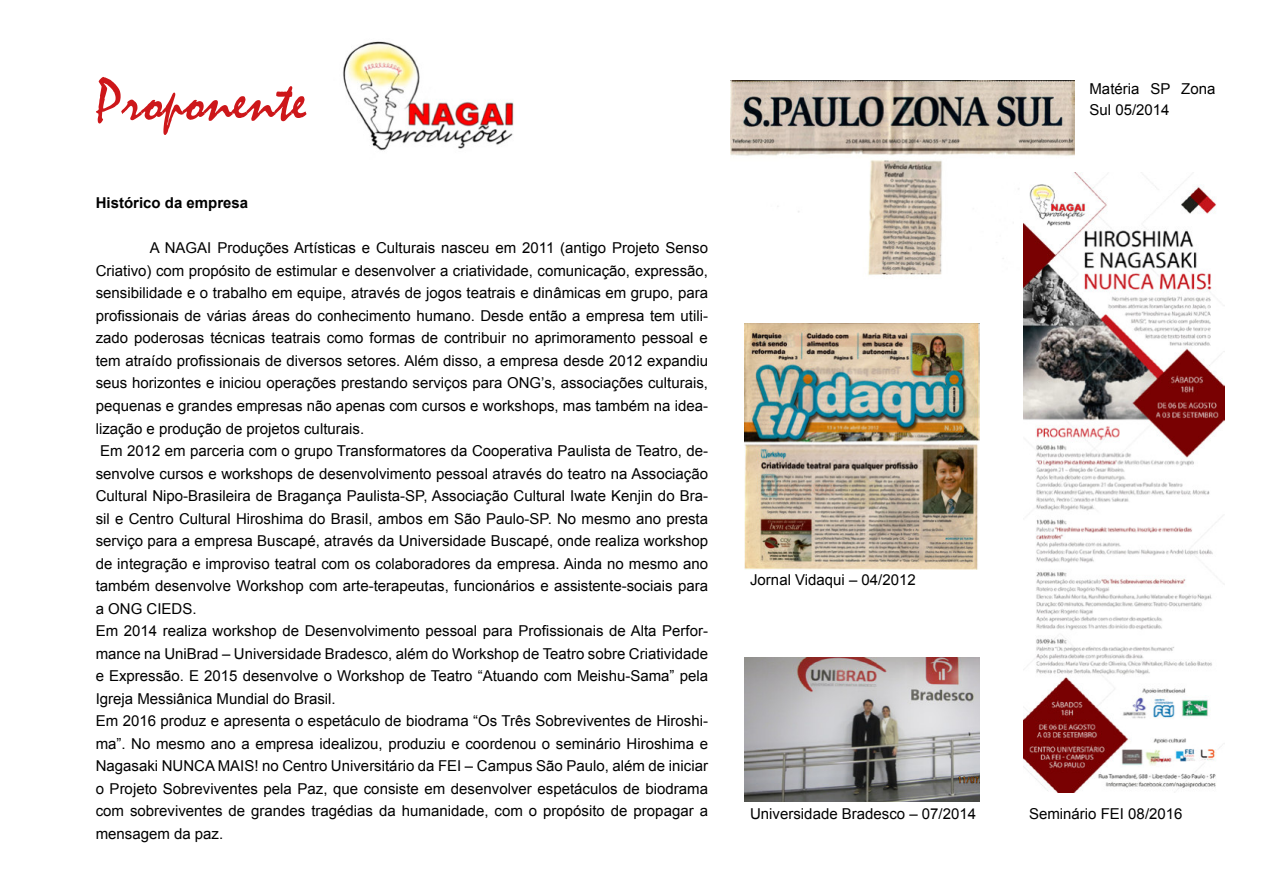
<style>
.page{position:relative;width:1263px;height:893px;background:#fff}
.page>*{position:absolute;margin:0;border:0;box-sizing:border-box;transform-origin:0 0}
.t1{font:60px "Mistral";color:#cd171a}
.t2{font:15px/22.5px "Arial";color:#000}
.t3{font:700 15px "Arial";color:#000}
</style>
<div class="page">
<img style="left:343px;top:41px;width:171px;height:110px">
<img style="left:731px;top:81px;width:343px;height:203px">
<img style="left:744px;top:324px;width:235px;height:245px">
<img style="left:744px;top:658px;width:235px;height:143px">
<img style="left:1024px;top:172px;width:201px;height:620px">
<h1 class="t1" style="left:96px;top:75px;width:212px">Proponente</h1>
<p class="t2" style="left:1089px;top:79px;width:127px;line-height:21px">Matéria SP Zona<br>Sul 05/2014</p>
<p class="t3" style="left:96px;top:198px;width:154px">Histórico da empresa</p>
<p class="t2" style="left:96px;top:237px;width:614px;text-indent:54px">A NAGAI Produções Artísticas e Culturais nasceu em 2011 (antigo Projeto Senso Criativo) com propósito de estimular e desenvolver a criatividade, comunicação, expressão, sensibilidade e o trabalho em equipe, através de jogos teatrais e dinâmicas em grupo, para proissionais de várias áreas do conhecimento humano. Desde então a empresa tem utili&shy;zado poderosas técnicas teatrais como formas de contribuir no aprimoramento pessoal e tem atraído proissionais de diversos setores. Além disso, a empresa desde 2012 expandiu seus horizontes e iniciou operações prestando serviços para ONG’s, associações culturais, pequenas e grandes empresas não apenas com cursos e workshops, mas também na idea&shy;lização e produção de projetos culturais.<br>Em 2012 em parceria com o grupo Transformatores da Cooperativa Paulista de Teatro, de&shy;senvolve cursos e workshops de desenvolvimento pessoal através do teatro na Associação Cultural Nipo-Brasileira de Bragança Paulista-SP, Associação Cultural Iwate Kenjin do Bra&shy;sil e Centro Cultural Hiroshima do Brasil, ambos em São Paulo-SP. No mesmo ano presta serviço para a empresa Buscapé, através da Universidade Buscapé, onde realiza workshop de integração e improviso teatral com os colaboradores da empresa. Ainda no mesmo ano também desenvolve Workshop com arte-terapeutas, funcionários e assistente-sociais para a ONG CIEDS.<br>Em 2014 realiza workshop de Desenvolvimento pessoal para Proissionais de Alta Perfor&shy;mance na UniBrad – Universidade Bradesco, além do Workshop de Teatro sobre Criatividade e Expressão. E 2015 desenvolve o Workshop de Teatro “Atuando com Meishu-Sama” pela Igreja Messiânica Mundial do Brasil.<br>Em 2016 produz e apresenta o espetáculo de biodrama “Os Três Sobreviventes de Hiroshi&shy;ma”. No mesmo ano a empresa idealizou, produziu e coordenou o seminário Hiroshima e Nagasaki NUNCA MAIS! no Centro Universitário da FEI – Campus São Paulo, além de iniciar o Projeto Sobreviventes pela Paz, que consiste em desenvolver espetáculos de biodrama com sobreviventes de grandes tragédias da humanidade, com o propósito de propagar a mensagem da paz.</p>
<p class="t2" style="left:750px;top:569px;width:167px">Jornal Vidaqui – 04/2012</p>
<p class="t2" style="left:750px;top:803px;width:227px">Universidade Bradesco – 07/2014</p>
<p class="t2" style="left:1029px;top:803px;width:155px">Seminário FEI 08/2016</p>
</div>
